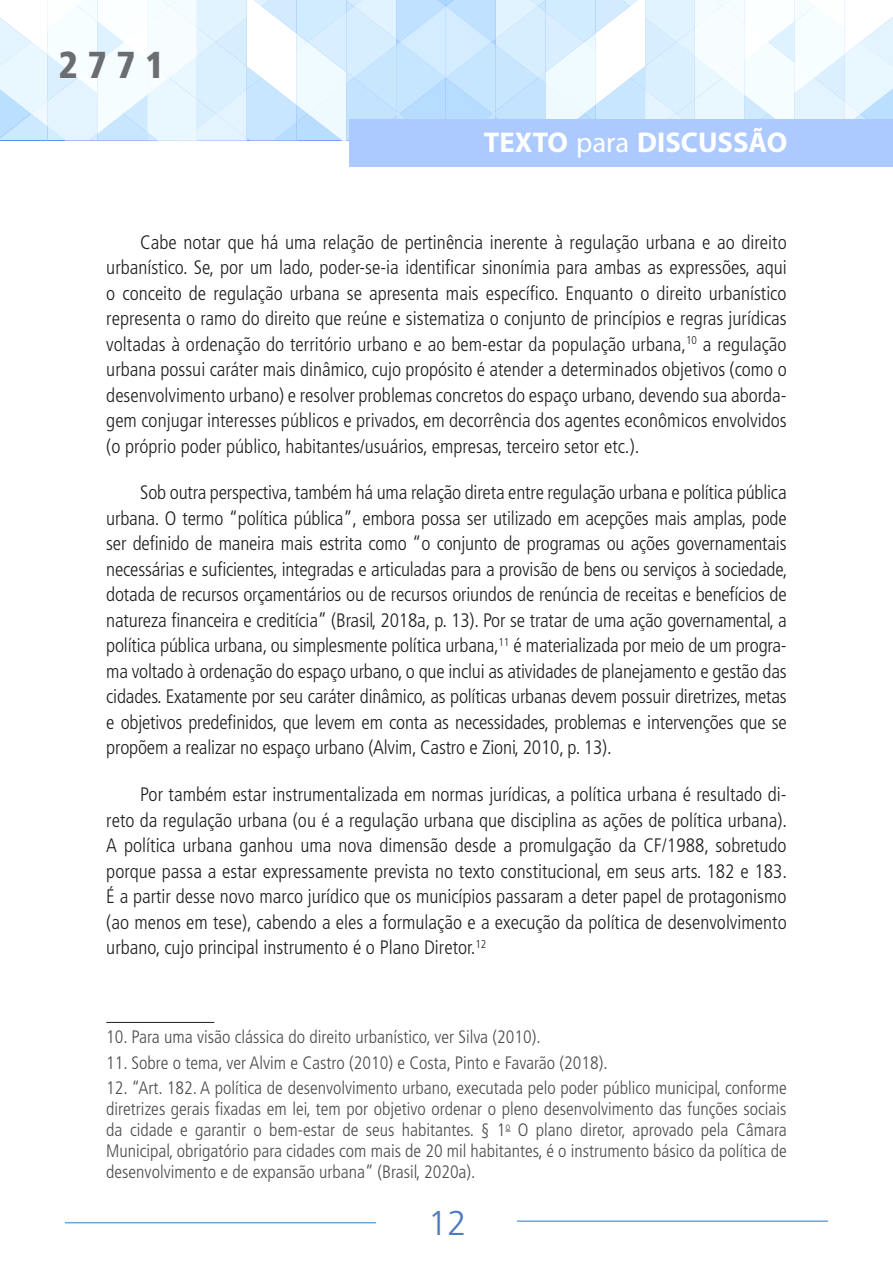
<style>
.page{position:relative;width:893px;height:1263px;background:#fff}
.page>*{position:absolute;margin:0;border:0;box-sizing:border-box;transform-origin:0 0}
.t1{font:900 condensed 37.5px "Frutiger LT Pro";color:#6c6d70}
.t2{font:300 34.5px "Frutiger LT Pro";color:#4b7cbe}
.t3{font:700 28.65px "Myriad Pro";color:#fff}
.texto_corrido{font:300 condensed 19.5px/25.5px "Frutiger LT Pro";color:#231f20;text-align:justify}
.nota_rodape{font:300 condensed 18px/21px "Frutiger LT Pro";color:#4b4c4d;text-align:justify}
.s1{font-weight:400}
</style>
<div class="page">
<svg style="left:0;top:0;width:893px;height:140px"></svg>
<div style="left:349px;top:119px;width:544px;height:48px;background:#accaff"></div>
<hr style="left:517px;top:1220px;width:311px;height:2px;background:#6fa5d9">
<hr style="left:65px;top:1222px;width:311px;height:1px;background:#6fa5d9">
<hr style="left:106px;top:1022px;width:108px;height:1px;background:#231f20">
<h1 class="t1" style="left:58px;top:42px;width:108px">2771</h1>
<h3 class="t3" style="left:484px;top:124px;width:305px">TEXTO <span class="s1">para</span> DISCUSSÃO</h3>
<p class="texto_corrido" style="left:106px;top:229px;width:682px;text-indent:34px">Cabe notar que há uma relação de pertinência inerente à regulação urbana e ao direito urbanístico. Se, por um lado, poder-se-ia identificar sinonímia para ambas as expressões, aqui o conceito de regulação urbana se apresenta mais específico. Enquanto o direito urbanístico representa o ramo do direito que reúne e sistematiza o conjunto de princípios e regras jurídicas voltadas à ordenação do território urbano e ao bem-estar da população urbana,<sup>10</sup> a regulação urbana possui caráter mais dinâmico, cujo propósito é atender a determinados objetivos (como o desenvolvimento urbano) e resolver problemas concretos do espaço urbano, devendo sua aborda&shy;gem conjugar interesses públicos e privados, em decorrência dos agentes econômicos envolvidos (o próprio poder público, habitantes/usuários, empresas, terceiro setor etc.).</p>
<p class="texto_corrido" style="left:106px;top:480px;width:683px;text-indent:34px">Sob outra perspectiva, também há uma relação direta entre regulação urbana e política pública urbana. O termo “política pública”, embora possa ser utilizado em acepções mais amplas, pode ser definido de maneira mais estrita como “o conjunto de programas ou ações governamentais necessárias e suficientes, integradas e articuladas para a provisão de bens ou serviços à sociedade, dotada de recursos orçamentários ou de recursos oriundos de renúncia de receitas e benefícios de natureza financeira e creditícia” (Brasil, 2018a, p. 13). Por se tratar de uma ação governamental, a política pública urbana, ou simplesmente política urbana,<sup>11</sup> é materializada por meio de um progra&shy;ma voltado à ordenação do espaço urbano, o que inclui as atividades de planejamento e gestão das cidades. Exatamente por seu caráter dinâmico, as políticas urbanas devem possuir diretrizes, metas e objetivos predefinidos, que levem em conta as necessidades, problemas e intervenções que se propõem a realizar no espaço urbano (Alvim, Castro e Zioni, 2010, p. 13).</p>
<p class="texto_corrido" style="left:106px;top:782px;width:682px;text-indent:34px">Por também estar instrumentalizada em normas jurídicas, a política urbana é resultado di&shy;reto da regulação urbana (ou é a regulação urbana que disciplina as ações de política urbana).<br>A política urbana ganhou uma nova dimensão desde a promulgação da CF/1988, sobretudo porque passa a estar expressamente prevista no texto constitucional, em seus arts. 182 e 183.<br>É a partir desse novo marco jurídico que os municípios passaram a deter papel de protagonismo (ao menos em tese), cabendo a eles a formulação e a execução da política de desenvolvimento urbano, cujo principal instrumento é o Plano Diretor.<sup>12</sup></p>
<p class="nota_rodape" style="left:106px;top:1027px;width:436px">10. Para uma visão clássica do direito urbanístico, ver Silva (2010).</p>
<p class="nota_rodape" style="left:106px;top:1052px;width:503px">11. Sobre o tema, ver Alvim e Castro (2010) e Costa, Pinto e Favarão (2018).</p>
<p class="nota_rodape" style="left:106px;top:1077px;width:682px">12. “Art. 182. A política de desenvolvimento urbano, executada pelo poder público municipal, conforme diretrizes gerais fixadas em lei, tem por objetivo ordenar o pleno desenvolvimento das funções sociais da cidade e garantir o bem-estar de seus habitantes. § 1<sup>o</sup> O plano diretor, aprovado pela Câmara Municipal, obrigatório para cidades com mais de 20 mil habitantes, é o instrumento básico da política de desenvolvimento e de expansão urbana” (Brasil, 2020a).</p>
<h2 class="t2" style="left:428px;top:1203px;width:40px">12</h2>
</div>
